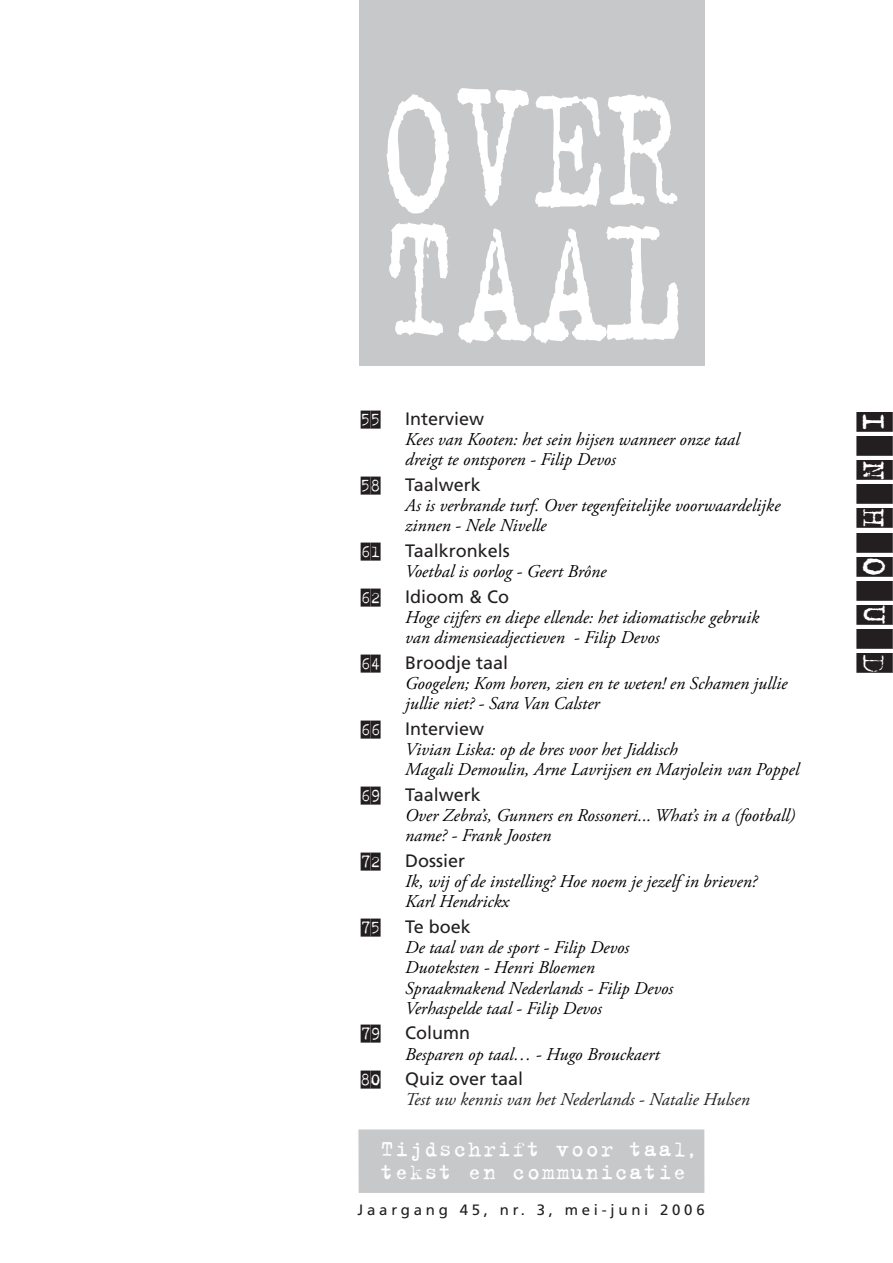
<style>
.page{position:relative;width:893px;height:1263px;background:#fff}
.page>*{position:absolute;margin:0;border:0;box-sizing:border-box;transform-origin:0 0}
.t1{font:195px "Trixie";color:#fff;scale:.7 1}
.t2{font:36px "Trixie Cameo";color:#231f20}
.t3{font:24px/22.5px "Trixie";letter-spacing:.06em;color:#fff}
.t4{font:italic 18px/20.2px "Adobe Garamond Pro";color:#000}
.t5{font:18px "Frutiger LT Std";color:#231f20}
.t6{font:italic 18px "Adobe Garamond Pro";color:#231f20}
.t7{font:18px "Trixie Cameo";color:#231f20}
.t8{font:15px "Frutiger LT Std";letter-spacing:.25em;color:#231f20}
.s1{font-size:13.5px}
</style>
<div class="page">
<div style="left:359px;top:0;width:346px;height:366px;background:#c7c8ca"></div>
<div style="left:358px;top:1129px;width:346px;height:64px;background:#c7c8ca"></div>
<h1 class="t1" style="left:381px;top:24px;width:430px">OVER</h1>
<h1 class="t1" style="left:381px;top:156px;width:431px">TAAL</h1>
<p class="t7" style="left:361px;top:410px;width:21px">55</p>
<p class="t5" style="left:405px;top:411px;width:81px">Interview</p>
<p class="t4" style="left:405px;top:431px;width:336px">Kees van Kooten: het sein hijsen wanneer onze taal dreigt te ontsporen - Filip Devos</p>
<p class="t7" style="left:361px;top:476px;width:21px">58</p>
<p class="t5" style="left:405px;top:477px;width:77px">Taalwerk</p>
<p class="t4" style="left:405px;top:497px;width:377px">As is verbrande turf. Over tegenfeitelijke voorwaardelijke zinnen - Nele Nivelle</p>
<p class="t7" style="left:361px;top:542px;width:21px">61</p>
<p class="t5" style="left:405px;top:543px;width:106px">Taalkronkels</p>
<p class="t4" style="left:405px;top:563px;width:203px">Voetbal is oorlog - Geert Brône</p>
<p class="t7" style="left:361px;top:588px;width:21px">62</p>
<p class="t5" style="left:405px;top:589px;width:106px">Idioom &amp; Co</p>
<p class="t4" style="left:405px;top:609px;width:356px">Hoge cijfers en diepe ellende: het idiomatische gebruik van dimensieadjectieven - Filip Devos</p>
<p class="t7" style="left:361px;top:654px;width:21px">64</p>
<p class="t5" style="left:405px;top:655px;width:105px">Broodje taal</p>
<p class="t4" style="left:405px;top:675px;width:384px">Googelen; Kom horen, zien en te weten! en Schamen jullie jullie niet? - Sara Van Calster</p>
<p class="t7" style="left:361px;top:720px;width:21px">66</p>
<p class="t5" style="left:405px;top:721px;width:81px">Interview</p>
<p class="t4" style="left:405px;top:741px;width:395px">Vivian Liska: op de bres voor het Jiddisch<br>Magali Demoulin, Arne Lavrijsen en Marjolein van Poppel</p>
<p class="t7" style="left:361px;top:786px;width:21px">69</p>
<p class="t5" style="left:405px;top:787px;width:77px">Taalwerk</p>
<p class="t4" style="left:405px;top:807px;width:392px">Over Zebra’s, Gunners en Rossoneri... What’s in a (football) name? - Frank Joosten</p>
<p class="t7" style="left:361px;top:852px;width:21px">72</p>
<p class="t5" style="left:405px;top:853px;width:62px">Dossier</p>
<p class="t4" style="left:405px;top:873px;width:353px">Ik, wij of de instelling? Hoe noem je jezelf in brieven?<br>Karl Hendrickx</p>
<p class="t7" style="left:361px;top:918px;width:21px">75</p>
<p class="t5" style="left:405px;top:919px;width:67px">Te boek</p>
<p class="t4" style="left:405px;top:939px;width:269px">De taal van de sport - Filip Devos<br>Duoteksten - Henri Bloemen<br>Spraakmakend Nederlands - Filip Devos<br>Verhaspelde taal - Filip Devos</p>
<p class="t7" style="left:361px;top:1025px;width:21px">79</p>
<p class="t5" style="left:405px;top:1026px;width:66px">Column</p>
<p class="t4" style="left:405px;top:1045px;width:256px">Besparen op taal… - Hugo Brouckaert</p>
<p class="t7" style="left:361px;top:1070px;width:21px">80</p>
<p class="t5" style="left:405px;top:1071px;width:120px">Quiz over taal</p>
<p class="t6" style="left:405px;top:1092px;width:346px">Test uw kennis van het Nederlands - Natalie Hulsen</p>
<h3 class="t3" style="left:380px;top:1137px;width:316px">Tijdschrift voor taal<span class="s1">, </span>tekst en communicatie</h3>
<p class="t8" style="left:358px;top:1203px;width:349px">Jaargang 45, nr. 3, mei-juni 2006</p>
<h2 class="t2" style="left:893px;top:412px;width:262px;rotate:90deg">I N H O U D</h2>
</div>
